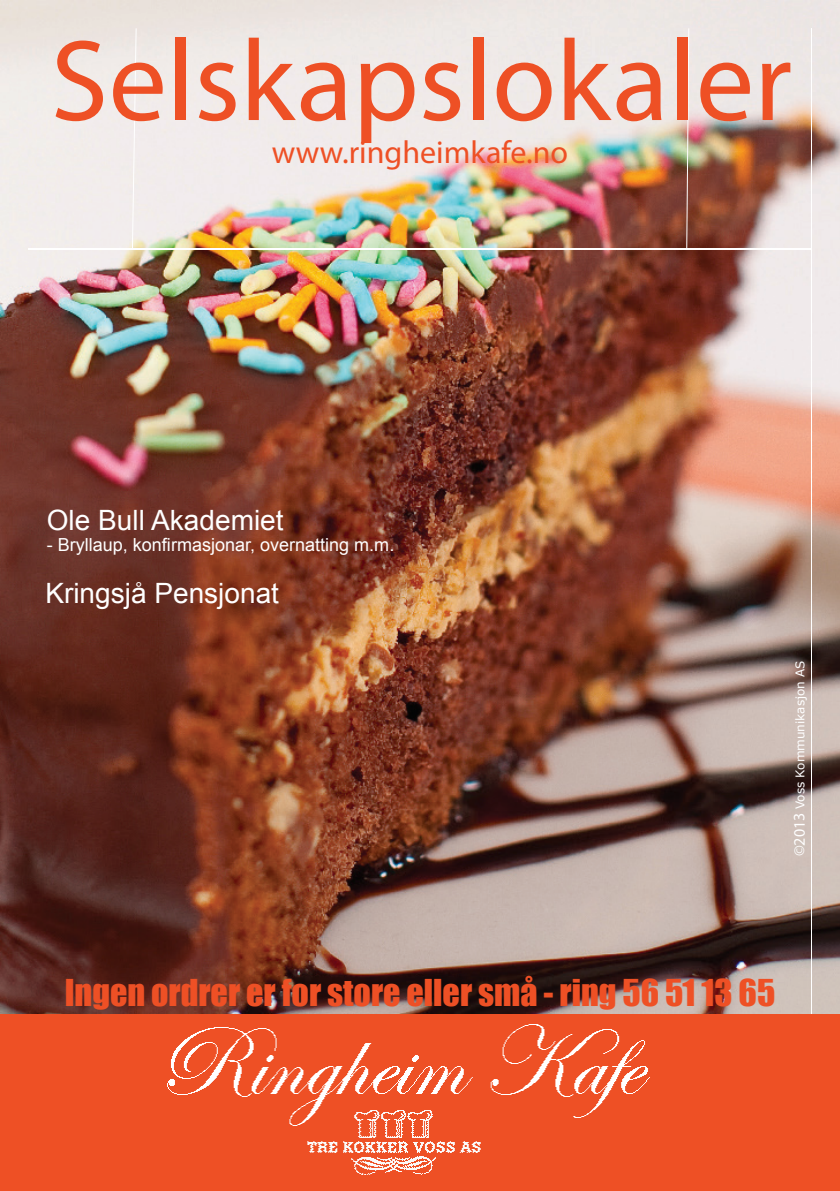
<style>
.page{position:relative;width:840px;height:1191px;background:#fff}
.page>*{position:absolute;margin:0;border:0;box-sizing:border-box;transform-origin:0 0}
.t1{font:116px "Myriad Pro";color:#ee5025}
.t2{font:34px "Impact";color:#ee5025}
.t3{font:32px "Myriad Pro";color:#ee5025}
.t4{font:28px "Arial";color:#fff}
.t5{font:18px "Arial";color:#fff}
.t6{font:12px "Verdana";color:#fff}
.s1{font-family:"Myriad Pro";font-size:16px}
</style>
<div class="page">
<img style="left:0;top:0;width:839px;height:1014px">
<hr style="left:28px;top:249px;width:783px;height:1px;background:#fff">
<svg style="left:132px;top:28px;width:4px;height:221px"></svg>
<svg style="left:685px;top:28px;width:3px;height:221px"></svg>
<hr style="left:810px;top:28px;width:1px;height:1091px;background:#fff">
<div style="left:0;top:1014px;width:839px;height:177px;background:#ee5025"></div>
<img style="left:167px;top:1024px;width:483px;height:151px">
<h1 class="t1" style="left:51px;top:10px;width:742px">Selskapslokaler</h1>
<p class="t3" style="left:272px;top:133px;width:298px">www.ringheimkafe.no</p>
<p class="t4" style="left:47px;top:501px;width:238px">Ole Bull Akademiet</p>
<p class="t5" style="left:47px;top:533px;width:349px">- Bryllaup, konfirmasjonar, overnatting m.m.</p>
<p class="t4" style="left:45px;top:575px;width:235px">Kringsjå Pensjonat</p>
<p class="t6" style="left:791px;top:856px;width:197px;rotate:-90deg"><span class="s1">©2013</span> Voss Kommunikasjon AS</p>
<p class="t2" style="left:65px;top:966px;width:711px">Ingen ordrer er for store eller små - ring 56 51 13 65</p>
</div>
